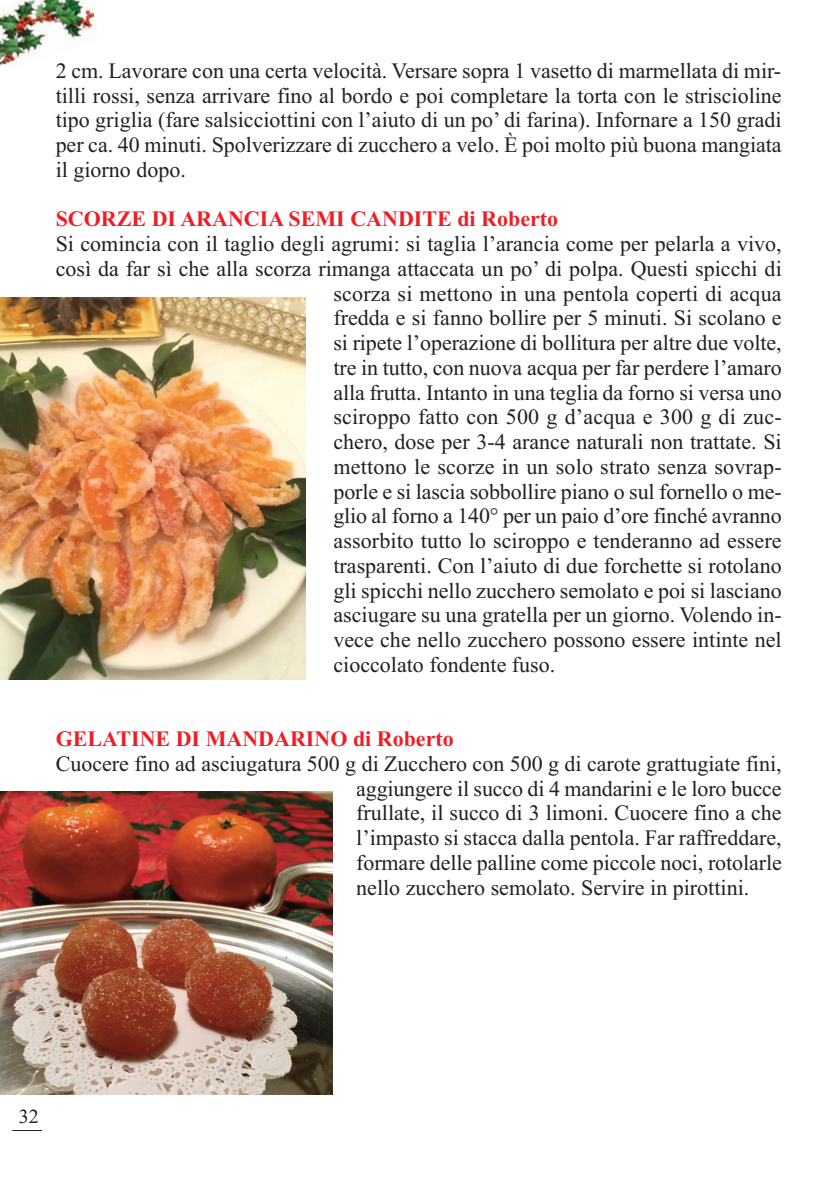
<style>
.page{position:relative;width:839px;height:1184px;background:#fff}
.page>*{position:absolute;margin:0;border:0;box-sizing:border-box;transform-origin:0 0}
.t1{font:22px/24.8px "Times New Roman";color:#231f20;text-align:justify}
.t2{font:700 22px "Times New Roman";color:#ee1e24}
.t3{font:20px "Times New Roman";color:#231f20}
</style>
<div class="page">
<img style="left:0;top:0;width:95px;height:66px">
<hr style="left:12px;top:1130px;width:30px;height:1px;background:#231f20">
<img style="left:0;top:297px;width:306px;height:382px">
<img style="left:0;top:791px;width:333px;height:304px">
<p class="t1" style="left:56px;top:60px;width:727px">2 cm. Lavorare con una certa velocità. Versare sopra 1 vasetto di marmellata di mir&shy;tilli rossi, senza arrivare fino al bordo e poi completare la torta con le striscioline tipo griglia (fare salsicciottini con l’aiuto di un po’ di farina). Infornare a 150 gradi per ca. 40 minuti. Spolverizzare di zucchero a velo. È poi molto più buona mangiata il giorno dopo.</p>
<p class="t2" style="left:56px;top:212px;width:504px">SCORZE DI ARANCIA SEMI CANDITE di Roberto</p>
<p class="t1" style="left:56px;top:233px;width:727px">Si comincia con il taglio degli agrumi: si taglia l’arancia come per pelarla a vivo,</p>
<p class="t1" style="left:56px;top:258px;width:727px">così da far sì che alla scorza rimanga attaccata un po’ di polpa. Questi spicchi di</p>
<p class="t1" style="left:333px;top:283px;width:450px">scorza si mettono in una pentola coperti di acqua</p>
<p class="t1" style="left:333px;top:308px;width:450px">fredda e si fanno bollire per 5 minuti. Si scolano e</p>
<p class="t1" style="left:333px;top:332px;width:450px">si ripete l’operazione di bollitura per altre due volte,</p>
<p class="t1" style="left:333px;top:357px;width:450px">tre in tutto, con nuova acqua per far perdere l’amaro</p>
<p class="t1" style="left:333px;top:382px;width:450px">alla frutta. Intanto in una teglia da forno si versa uno</p>
<p class="t1" style="left:333px;top:407px;width:450px">sciroppo fatto con 500 g d’acqua e 300 g di zuc-</p>
<p class="t1" style="left:333px;top:431px;width:450px">chero, dose per 3-4 arance naturali non trattate. Si</p>
<p class="t1" style="left:333px;top:456px;width:450px">mettono le scorze in un solo strato senza sovrap-</p>
<p class="t1" style="left:333px;top:481px;width:450px">porle e si lascia sobbollire piano o sul fornello o me-</p>
<p class="t1" style="left:333px;top:506px;width:450px">glio al forno a 140° per un paio d’ore finché avranno</p>
<p class="t1" style="left:333px;top:530px;width:450px">assorbito tutto lo sciroppo e tenderanno ad essere</p>
<p class="t1" style="left:333px;top:555px;width:450px">trasparenti. Con l’aiuto di due forchette si rotolano</p>
<p class="t1" style="left:333px;top:580px;width:450px">gli spicchi nello zucchero semolato e poi si lasciano</p>
<p class="t1" style="left:333px;top:605px;width:450px">asciugare su una gratella per un giorno. Volendo in-</p>
<p class="t1" style="left:333px;top:629px;width:450px">vece che nello zucchero possono essere intinte nel</p>
<p class="t1" style="left:333px;top:654px;width:223px">cioccolato fondente fuso.</p>
<p class="t2" style="left:56px;top:731px;width:400px">GELATINE DI MANDARINO di Roberto</p>
<p class="t1" style="left:356px;top:753px;width:427px;text-indent:-300px">Cuocere fino ad asciugatura 500 g di Zucchero con 500 g di carote grattugiate fini, aggiungere il succo di 4 mandarini e le loro bucce frullate, il succo di 3 limoni. Cuocere fino a che l’impasto si stacca dalla pentola. Far raffreddare, formare delle palline come piccole noci, rotolarle nello zucchero semolato. Servire in pirottini.</p>
<p class="t3" style="left:19px;top:1109px;width:22px">32</p>
</div>
